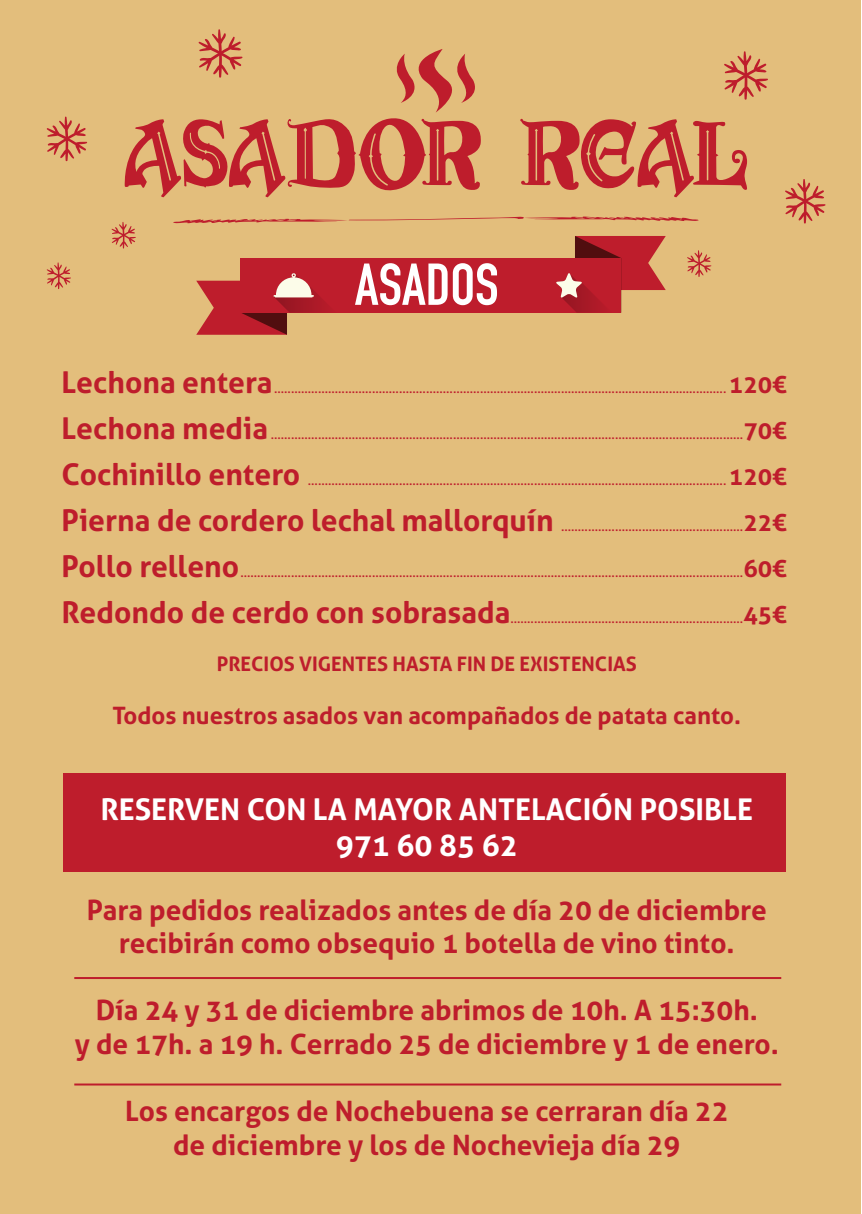
<style>
.page{position:relative;width:862px;height:1214px;background:#fff}
.page>*{position:absolute;margin:0;border:0;box-sizing:border-box;transform-origin:0 0}
.t1{font:700 58px "DIN Condensed";color:#fff}
.t2{font:700 30px/36px "Aller";color:#fff;text-align:center}
.t3{font:700 28px/33.6px "Aller";color:#be1d2c;text-align:center}
.t4{font:700 24px "Aller";color:#be1d2c}
.t5{font:700 20px "Aller";color:#be1d2c}
.t6{font:14px "Aller";color:#be1d2c}
.s1{font-weight:700;font-size:30px}
.s2{font-weight:700;font-size:24px}
</style>
<div class="page">
<div style="left:0;top:1px;width:860px;height:1212px;background:#e3be7c"></div>
<div style="left:241px;top:258px;width:380px;height:55px;background:#be1d2c"></div>
<svg style="left:196px;top:258px;width:129px;height:77px"></svg>
<svg style="left:556px;top:236px;width:110px;height:77px"></svg>
<div style="left:63px;top:773px;width:722px;height:98px;background:#be1d2c"></div>
<svg style="left:173px;top:216px;width:526px;height:7px"></svg>
<svg style="left:520px;top:119px;width:227px;height:78px"></svg>
<svg style="left:111px;top:222px;width:25px;height:27px"></svg>
<svg style="left:687px;top:250px;width:24px;height:27px"></svg>
<svg style="left:46px;top:262px;width:25px;height:27px"></svg>
<svg style="left:724px;top:51px;width:44px;height:49px"></svg>
<svg style="left:124px;top:29px;width:357px;height:169px"></svg>
<svg style="left:785px;top:179px;width:40px;height:45px"></svg>
<svg style="left:46px;top:116px;width:41px;height:45px"></svg>
<hr style="left:74px;top:976px;width:707px;height:2px;background:#be1d2c">
<hr style="left:74px;top:1083px;width:707px;height:2px;background:#be1d2c">
<h1 class="t1" style="left:355px;top:245px;width:145px">ASADOS</h1>
<p class="t6" style="left:61px;top:379px;width:726px"><span class="s1">Lechona entera</span>...................................................................................................................................... <span class="s2">120€</span></p>
<p class="t6" style="left:61px;top:425px;width:726px"><span class="s1">Lechona media</span> ............................................................................................................................................<span class="s2">70€</span></p>
<p class="t6" style="left:61px;top:471px;width:726px"><span class="s1">Cochinillo entero</span> ............................................................................................................................ <span class="s2">120€</span></p>
<p class="t6" style="left:61px;top:517px;width:726px"><span class="s1">Pierna de cordero lechal mallorquín</span> ......................................................<span class="s2">22€</span></p>
<p class="t6" style="left:61px;top:563px;width:726px"><span class="s1">Pollo relleno</span>.....................................................................................................................................................<span class="s2">60€</span></p>
<p class="t6" style="left:61px;top:609px;width:726px"><span class="s1">Redondo de cerdo con sobrasada</span>.....................................................................<span class="s2">45€</span></p>
<h3 class="t5" style="left:217px;top:651px;width:421px">PRECIOS VIGENTES HASTA FIN DE EXISTENCIAS</h3>
<h3 class="t4" style="left:112px;top:700px;width:630px">Todos nuestros asados van acompañados de patata canto.</h3>
<h2 class="t2" style="left:100px;top:791px;width:654px">RESERVEN CON LA MAYOR ANTELACIÓN POSIBLE<br>971 60 85 62</h2>
<h3 class="t3" style="left:87px;top:892px;width:681px">Para pedidos realizados antes de día 20 de diciembre recibirán como obsequio 1 botella de vino tinto.</h3>
<h3 class="t3" style="left:75px;top:993px;width:706px">Día 24 y 31 de diciembre abrimos de 10h. A 15:30h.<br>y de 17h. a 19 h. Cerrado 25 de diciembre y 1 de enero.</h3>
<h3 class="t3" style="left:125px;top:1094px;width:605px">Los encargos de Nochebuena se cerraran día 22 de diciembre y los de Nochevieja día 29</h3>
</div>
